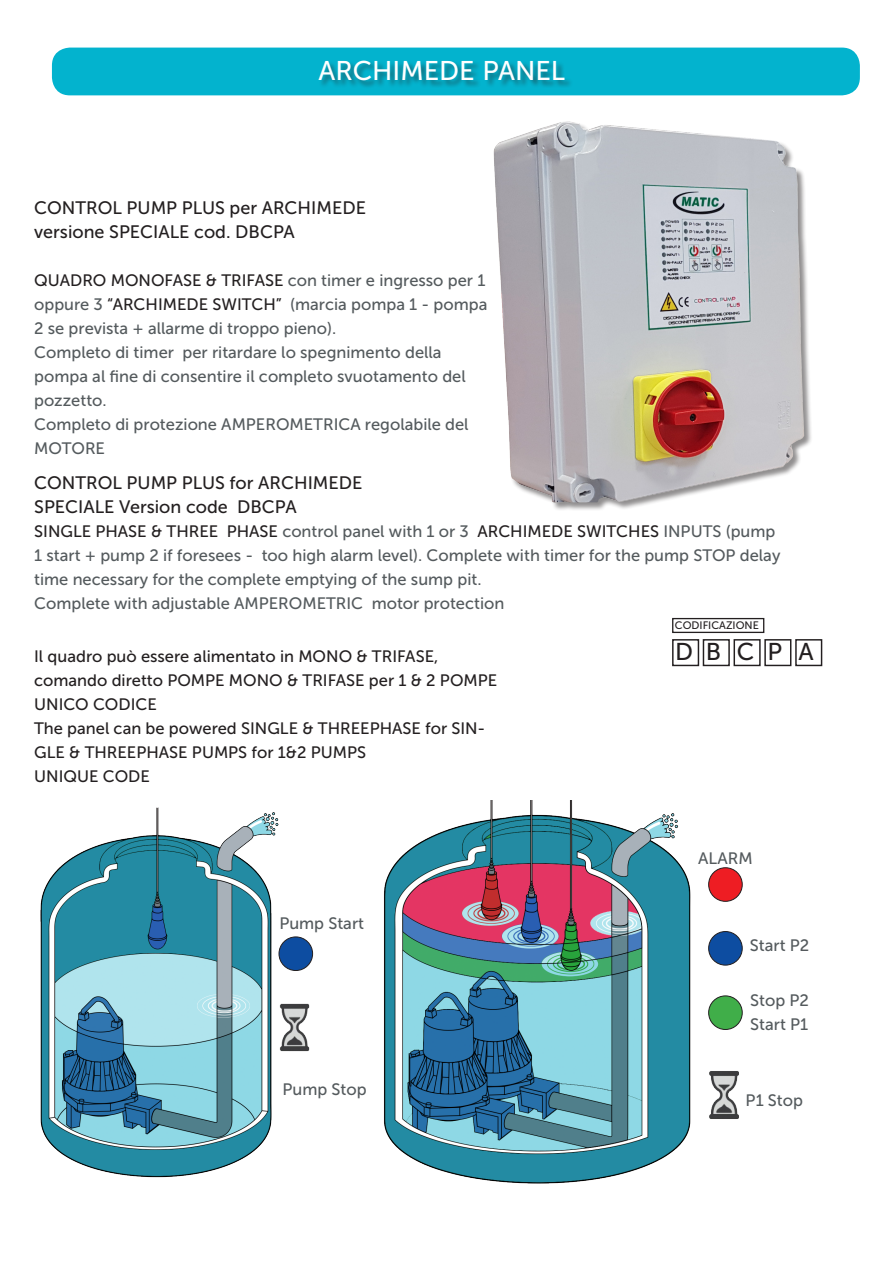
<style>
.page{position:relative;width:893px;height:1263px;background:#fff}
.page>*{position:absolute;margin:0;border:0;box-sizing:border-box;transform-origin:0 0}
.Normale{font:27px "Museo Sans 500";color:#fff}
.t1{font:24.3px "Museo Sans 500";color:#231f20}
.t2{font:18px "Museo Sans 500";color:#231f20}
.t3{font:16.5px/24px "Museo Sans 500";color:#545a5d}
.t4{font:16.5px/24px "Museo Sans 500";color:#231f20}
.t5{font:10.8px "Museo Sans 500";color:#231f20}
.s1{color:#231f20}
</style>
<div class="page">
<div style="left:52px;top:48px;width:808px;height:47px;background:#03b3ce;border-radius:18px"></div>
<div style="left:319px;top:61px;width:254px;height:28px;background:#231f20;opacity:.5"></div>
<img style="left:384px;top:801px;width:307px;height:383px">
<div style="left:494px;top:121px;width:319px;height:390px;background:#231f20;opacity:.5"></div>
<img style="left:493px;top:121px;width:320px;height:381px">
<div style="left:709px;top:868px;width:33px;height:33px;background:#ee1d23;border-radius:50%"></div>
<div style="left:708px;top:867px;width:34px;height:34px;border:1px solid #231f20;border-radius:50%"></div>
<div style="left:709px;top:931px;width:33px;height:34px;background:#0d4da1;border-radius:50%"></div>
<div style="left:708px;top:931px;width:34px;height:34px;border:1px solid #231f20;border-radius:50%"></div>
<div style="left:709px;top:996px;width:33px;height:33px;background:#40ae49;border-radius:50%"></div>
<div style="left:708px;top:996px;width:34px;height:34px;border:1px solid #231f20;border-radius:50%"></div>
<img style="left:40px;top:807px;width:239px;height:371px">
<div style="left:279px;top:937px;width:34px;height:33px;background:#0d4da1;border-radius:50%"></div>
<div style="left:279px;top:937px;width:34px;height:34px;border:1px solid #231f20;border-radius:50%"></div>
<img style="left:268px;top:994px;width:42px;height:65px">
<img style="left:709px;top:1071px;width:30px;height:48px">
<div style="left:672px;top:639px;width:27px;height:27px;border:1px solid #231f20"></div>
<div style="left:703px;top:639px;width:27px;height:27px;border:1px solid #231f20"></div>
<div style="left:672px;top:618px;width:92px;height:15px;border:1px solid #231f20"></div>
<div style="left:733px;top:639px;width:28px;height:27px;border:1px solid #231f20"></div>
<div style="left:764px;top:639px;width:27px;height:27px;border:1px solid #231f20"></div>
<div style="left:795px;top:639px;width:27px;height:27px;border:1px solid #231f20"></div>
<p class="Normale" style="left:318px;top:56px;width:248px">ARCHIMEDE PANEL</p>
<p class="t2" style="left:34px;top:198px;width:333px">CONTROL PUMP PLUS per ARCHIMEDE</p>
<p class="t2" style="left:34px;top:222px;width:262px">versione SPECIALE cod. DBCPA</p>
<p class="t3" style="left:34px;top:268px;width:455px"><span class="s1">QUADRO MONOFASE &amp; TRIFASE</span> con timer e ingresso per 1 oppure 3 <span class="s1">“ARCHIMEDE SWITCH”</span> (marcia pompa 1 - pompa<br>2 se prevista + allarme di troppo pieno).</p>
<p class="t3" style="left:34px;top:340px;width:433px">Completo di timer per ritardare lo spegnimento della pompa al fine di consentire il completo svuotamento del pozzetto.</p>
<p class="t3" style="left:34px;top:412px;width:436px">Completo di protezione AMPEROMETRICA regolabile del<br>MOTORE</p>
<p class="t2" style="left:34px;top:473px;width:330px">CONTROL PUMP PLUS for ARCHIMEDE</p>
<p class="t2" style="left:34px;top:497px;width:264px">SPECIALE Version code DBCPA</p>
<p class="t3" style="left:34px;top:520px;width:748px"><span class="s1">SINGLE PHASE &amp; THREE PHASE</span> control panel with 1 or 3 <span class="s1">ARCHIMEDE SWITCHES</span> INPUTS (pump<br>1 start + pump 2 if foresees - too high alarm level). Complete with timer for the pump STOP delay time necessary for the complete emptying of the sump pit.</p>
<p class="t3" style="left:34px;top:592px;width:472px">Complete with adjustable AMPEROMETRIC motor protection</p>
<p class="t4" style="left:34px;top:644px;width:406px">Il quadro può essere alimentato in MONO &amp; TRIFASE,</p>
<p class="t4" style="left:34px;top:668px;width:465px">comando diretto POMPE MONO &amp; TRIFASE per 1 &amp; 2 POMPE<br>UNICO CODICE</p>
<p class="t4" style="left:34px;top:716px;width:453px">The panel can be powered SINGLE &amp; THREEPHASE for SIN-<br>GLE &amp; THREEPHASE PUMPS for 1&amp;2 PUMPS</p>
<p class="t4" style="left:34px;top:764px;width:117px">UNIQUE CODE</p>
<p class="t3" style="left:279px;top:911px;width:86px">Pump Start</p>
<p class="t3" style="left:283px;top:1077px;width:86px">Pump Stop</p>
<p class="t5" style="left:675px;top:619px;width:86px">CODIFICAZIONE</p>
<p class="t1" style="left:737px;top:639px;width:19px">C</p>
<p class="t1" style="left:767px;top:639px;width:16px">P</p>
<p class="t1" style="left:798px;top:639px;width:17px">A</p>
<p class="t1" style="left:675px;top:639px;width:19px">D</p>
<p class="t1" style="left:706px;top:639px;width:17px">B</p>
<p class="t3" style="left:698px;top:846px;width:56px">ALARM</p>
<p class="t3" style="left:750px;top:934px;width:61px">Start P2</p>
<p class="t3" style="left:750px;top:988px;width:60px">Stop P2</p>
<p class="t3" style="left:750px;top:1012px;width:59px">Start P1</p>
<p class="t3" style="left:746px;top:1089px;width:59px">P1 Stop</p>
</div>
